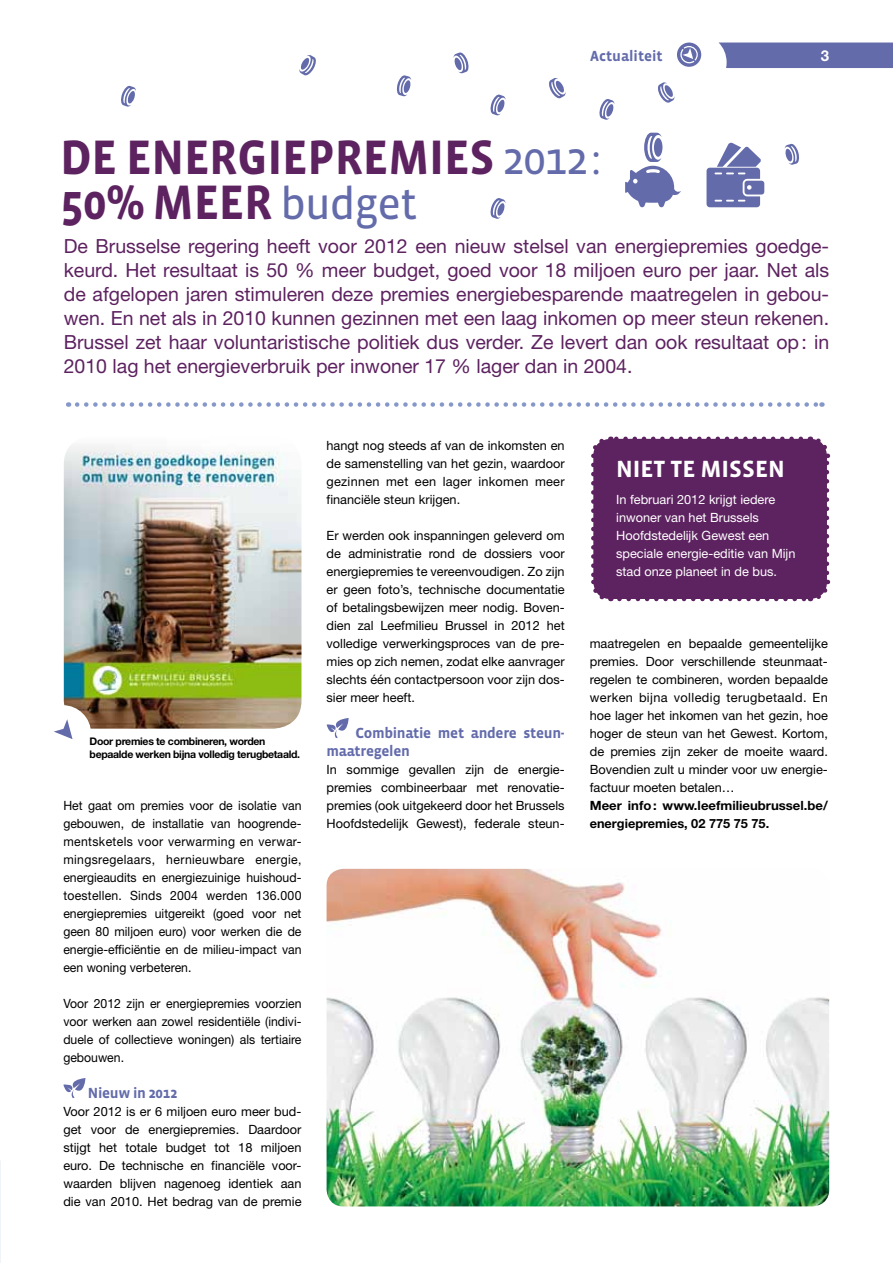
<style>
.page{position:relative;width:893px;height:1263px;background:#fff}
.page>*{position:absolute;margin:0;border:0;box-sizing:border-box;transform-origin:0 0}
.t1{font:700 49.5px/45px "Vista Sans";color:#5d2260;scale:.95 1}
.t2{font:700 24px "Vista Sans";color:#fff}
.t3{font:19.5px/24px "Helvetica Neue LT Std";color:#5d2260;text-align:justify}
.t4{font:700 15px/18px "Vista Sans";letter-spacing:-.02em;color:#636bab}
.t5{font:700 15px "Vista Sans";color:#636bab}
.t6{font:700 15px "Helvetica Neue LT Std";color:#fff}
.t7{font:12.75px/18px "Helvetica Neue LT Std";color:#000;text-align:justify}
.t8{font:12.75px/18px "Helvetica Neue LT Std";color:#000;text-align:justify;scale:.96 1}
.t9{font:12.75px/18px "Helvetica Neue LT Std";color:#fff}
.t10{font:700 12.75px/18px "Helvetica Neue LT Std";color:#000}
.t11{font:700 10.5px/13.5px "Helvetica Neue LT Std";letter-spacing:-.03em;color:#000}
.s1{font-family:"Vista Sans Reg";font-weight:400;font-size:45px;color:#636bab}
</style>
<div class="page">
<div style="left:719px;top:43px;width:174px;height:25px;background:#636bab"></div>
<div style="left:677px;top:43px;width:24px;height:24px;background:#636bab;border-radius:50%"></div>
<svg style="left:679px;top:45px;width:20px;height:19px"></svg>
<svg style="left:77px;top:402px;width:745px;height:5px"></svg>
<svg style="left:63px;top:1078px;width:22px;height:20px"></svg>
<svg style="left:327px;top:718px;width:22px;height:20px"></svg>
<div style="left:593px;top:439px;width:234px;height:160px;background:#5d2260;border-radius:17px"></div>
<svg style="left:591px;top:465px;width:20px;height:137px"></svg>
<svg style="left:619px;top:580px;width:212px;height:22px"></svg>
<svg style="left:809px;top:436px;width:22px;height:137px"></svg>
<svg style="left:591px;top:436px;width:210px;height:22px"></svg>
<img style="left:64px;top:445px;width:237px;height:284px">
<div style="left:34px;top:705px;width:57px;height:57px;background:#fff;border-radius:50%"></div>
<svg style="left:54px;top:719px;width:19px;height:20px"></svg>
<svg style="left:706px;top:143px;width:58px;height:64px"></svg>
<svg style="left:625px;top:133px;width:56px;height:74px"></svg>
<svg style="left:658px;top:82px;width:16px;height:21px"></svg>
<svg style="left:599px;top:99px;width:15px;height:21px"></svg>
<svg style="left:490px;top:198px;width:16px;height:21px"></svg>
<svg style="left:785px;top:143px;width:14px;height:22px"></svg>
<svg style="left:549px;top:78px;width:16px;height:21px"></svg>
<svg style="left:490px;top:94px;width:16px;height:21px"></svg>
<svg style="left:121px;top:85px;width:15px;height:22px"></svg>
<svg style="left:299px;top:55px;width:17px;height:21px"></svg>
<svg style="left:453px;top:52px;width:16px;height:21px"></svg>
<svg style="left:396px;top:75px;width:15px;height:22px"></svg>
<img style="left:327px;top:869px;width:502px;height:337px">
<p class="t5" style="left:590px;top:48px;width:74px">Actualiteit</p>
<p class="t6" style="left:821px;top:46px;width:10px">3</p>
<h1 class="t1" style="left:60px;top:136px;width:571px">De energiepremies <span class="s1">2012:<br></span>50% meer <span class="s1">budget</span></h1>
<p class="t3" style="left:64px;top:234px;width:767px">De Brusselse regering heeft voor 2012 een nieuw stelsel van energiepremies goedge&shy;keurd. Het resultaat is 50 % meer budget, goed voor 18 miljoen euro per jaar. Net als de afgelopen jaren stimuleren deze premies energiebesparende maatregelen in gebou&shy;wen. En net als in 2010 kunnen gezinnen met een laag inkomen op meer steun rekenen.<br>Brussel zet haar voluntaristische politiek dus verder. Ze levert dan ook resultaat op: in 2010 lag het energieverbruik per inwoner 17 % lager dan in 2004.</p>
<p class="t11" style="left:90px;top:734px;width:212px">Door premies te combineren, worden bepaalde werken bijna volledig terugbetaald.</p>
<p class="t8" style="left:63px;top:796px;width:250px">Het gaat om premies voor de isolatie van gebouwen, de installatie van hoogrende&shy;mentsketels voor verwarming en verwar&shy;mingsregelaars, hernieuwbare energie, energieaudits en energiezuinige huishoud&shy;toestellen. Sinds 2004 werden 136.000 energiepremies uitgereikt (goed voor net geen 80 miljoen euro) voor werken die de energie-efficiëntie en de milieu-impact van een woning verbeteren.</p>
<p class="t8" style="left:63px;top:994px;width:250px">Voor 2012 zijn er energiepremies voorzien voor werken aan zowel residentiële (indivi&shy;duele of collectieve woningen) als tertiaire gebouwen.</p>
<p class="t4" style="left:88px;top:1084px;width:91px">Nieuw in 2012</p>
<p class="t7" style="left:63px;top:1102px;width:240px">Voor 2012 is er 6 miljoen euro meer bud&shy;get voor de energiepremies. Daardoor stijgt het totale budget tot 18 miljoen euro. De technische en financiële voor&shy;waarden blijven nagenoeg identiek aan die van 2010. Het bedrag van de premie</p>
<p class="t7" style="left:327px;top:436px;width:240px">hangt nog steeds af van de inkomsten en de samenstelling van het gezin, waardoor gezinnen met een lager inkomen meer financiële steun krijgen.</p>
<p class="t7" style="left:327px;top:526px;width:240px">Er werden ook inspanningen geleverd om de administratie rond de dossiers voor energiepremies te vereenvoudigen. Zo zijn er geen foto’s, technische documentatie of betalingsbewijzen meer nodig. Boven&shy;dien zal Leefmilieu Brussel in 2012 het volledige verwerkingsproces van de pre&shy;mies op zich nemen, zodat elke aanvrager slechts één contactpersoon voor zijn dos&shy;sier meer heeft.</p>
<p class="t4" style="left:327px;top:724px;width:240px;text-indent:29px">Combinatie met andere steun&shy;maatregelen</p>
<p class="t7" style="left:327px;top:760px;width:240px">In sommige gevallen zijn de energie&shy;premies combineerbaar met renovatie&shy;premies (ook uitgekeerd door het Brussels Hoofdstedelijk Gewest), federale steun-</p>
<h2 class="t2" style="left:616px;top:456px;width:153px">Niet te missen</h2>
<p class="t9" style="left:616px;top:490px;width:181px">In februari 2012 krijgt iedere inwoner van het Brussels<br>Hoofdstedelijk Gewest een speciale energie-editie van Mijn stad onze planeet in de bus.</p>
<p class="t7" style="left:590px;top:634px;width:240px">maatregelen en bepaalde gemeentelijke premies. Door verschillende steunmaat&shy;regelen te combineren, worden bepaalde werken bijna volledig terugbetaald. En hoe lager het inkomen van het gezin, hoe hoger de steun van het Gewest. Kortom, de premies zijn zeker de moeite waard.<br>Bovendien zult u minder voor uw energie&shy;factuur moeten betalen…</p>
<p class="t10" style="left:590px;top:796px;width:240px">Meer info: www.leefmilieubrussel.be/ energiepremies, 02 775 75 75.</p>
</div>
